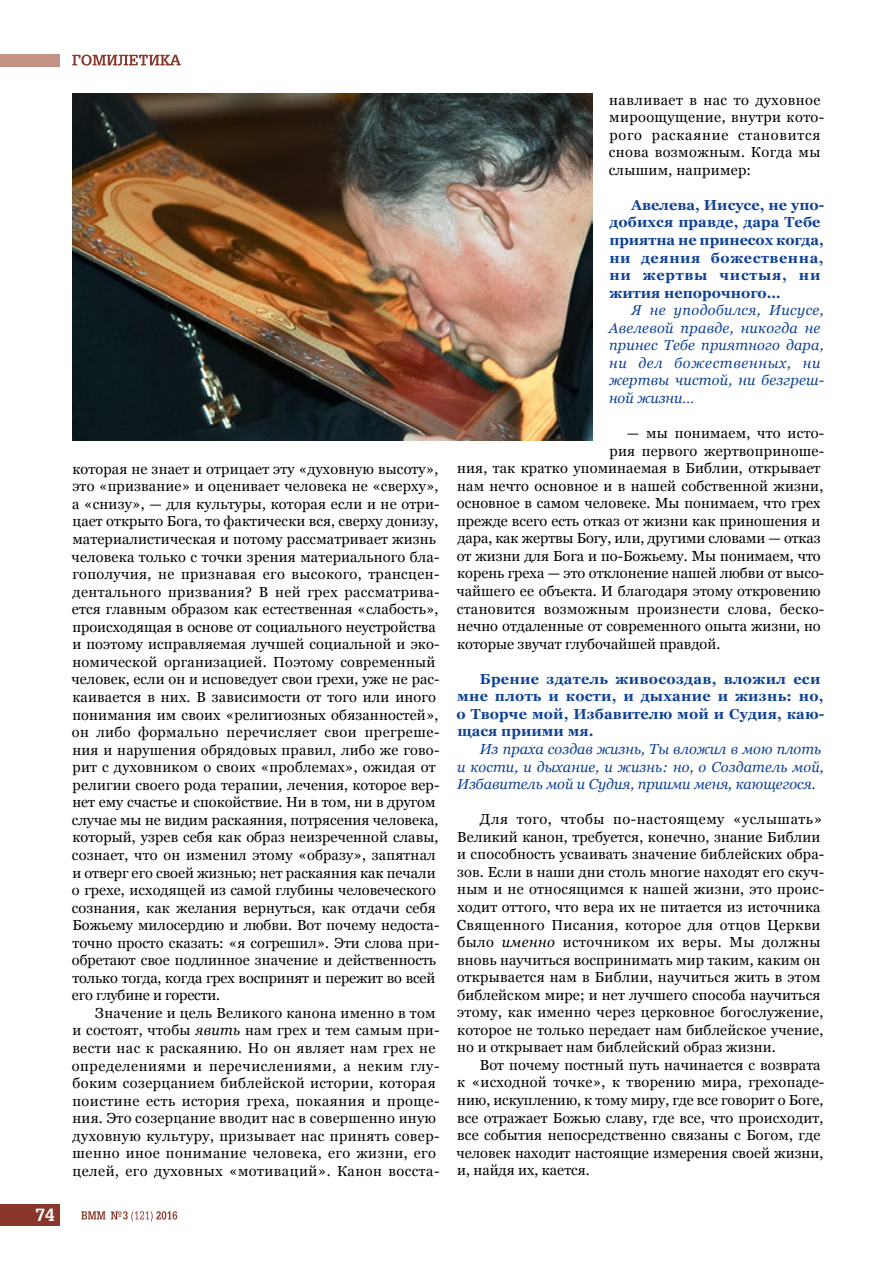
<style>
.page{position:relative;width:893px;height:1263px;background:#fff}
.page>*{position:absolute;margin:0;border:0;box-sizing:border-box;transform-origin:0 0}
.t1{font:700 17.25px "AG Gloria";color:#fff}
.t2{font:14.55px "Georgia";letter-spacing:.01em;color:#000}
.t3{font:14.55px/17.5px "Georgia";letter-spacing:.03em;color:#000}
.t4{font:italic 14.55px "Georgia";letter-spacing:.01em;color:#0f4295}
.t5{font:700 14.55px "Georgia";letter-spacing:.01em;color:#0f4295}
.t6{font:14.55px "Georgia";letter-spacing:.035em;color:#000}
.t7{font:14.55px "Georgia";letter-spacing:.04em;color:#000}
.t8{font:14.55px "Georgia";letter-spacing:-.01em;color:#000}
.t9{font:700 14.55px "Georgia";letter-spacing:-.01em;color:#0f4295}
.t10{font:700 14.55px "Georgia";letter-spacing:.04em;color:#0f4295}
.t11{font:italic 14.55px "Georgia";letter-spacing:.045em;color:#0f4295}
.t12{font:700 14.55px "Georgia";letter-spacing:.05em;color:#0f4295}
.s1{font-style:italic}
</style>
<div class="page">
<svg style="left:81px;top:1211px;width:96px;height:10px"></svg>
<div style="left:0;top:1205px;width:60px;height:21px;background:#88372a"></div>
<div style="left:0;top:54px;width:60px;height:12px;background:#c49284"></div>
<svg style="left:72px;top:55px;width:109px;height:11px"></svg>
<img style="left:72px;top:94px;width:520px;height:346px">
<p class="t1" style="left:36px;top:1204px;width:21px">74</p>
<p class="t2" style="left:72px;top:460px;width:368px">которая не знает и отрицает эту «духовную высоту»,</p>
<p class="t2" style="left:72px;top:477px;width:368px">это «призвание» и оценивает человека не «сверху»,</p>
<p class="t2" style="left:72px;top:495px;width:369px">а «снизу», — для культуры, которая если и не отри-</p>
<p class="t2" style="left:73px;top:513px;width:367px">цает открыто Бога, то фактически вся, сверху донизу,</p>
<p class="t2" style="left:72px;top:530px;width:365px">материалистическая и потому рассматривает жизнь</p>
<p class="t2" style="left:72px;top:548px;width:369px">человека только с точки зрения материального бла-</p>
<p class="t2" style="left:72px;top:565px;width:369px">гополучия, не признавая его высокого, трансцен-</p>
<p class="t2" style="left:73px;top:583px;width:368px">дентального призвания? В ней грех рассматрива-</p>
<p class="t2" style="left:72px;top:600px;width:368px">ется главным образом как естественная «слабость»,</p>
<p class="t2" style="left:72px;top:618px;width:365px">происходящая в основе от социального неустройства</p>
<p class="t2" style="left:72px;top:635px;width:369px">и поэтому исправляемая лучшей социальной и эко-</p>
<p class="t2" style="left:72px;top:653px;width:365px">номической организацией. Поэтому современный</p>
<p class="t2" style="left:72px;top:671px;width:369px">человек, если он и исповедует свои грехи, уже не рас-</p>
<p class="t2" style="left:72px;top:688px;width:365px">каивается в них. В зависимости от того или иного</p>
<p class="t2" style="left:72px;top:706px;width:368px">понимания им своих «религиозных обязанностей»,</p>
<p class="t6" style="left:72px;top:723px;width:369px">он либо формально перечисляет свои прегреше-</p>
<p class="t2" style="left:72px;top:741px;width:369px">ния и нарушения обрядовых правил, либо же гово-</p>
<p class="t2" style="left:73px;top:758px;width:365px">рит с духовником о своих «проблемах», ожидая от</p>
<p class="t2" style="left:73px;top:776px;width:368px">религии своего рода терапии, лечения, которое вер-</p>
<p class="t2" style="left:72px;top:793px;width:365px">нет ему счастье и спокойствие. Ни в том, ни в другом</p>
<p class="t2" style="left:72px;top:811px;width:368px">случае мы не видим раскаяния, потрясения человека,</p>
<p class="t2" style="left:72px;top:828px;width:368px">который, узрев себя как образ неизреченной славы,</p>
<p class="t2" style="left:72px;top:846px;width:365px">сознает, что он изменил этому «образу», запятнал</p>
<p class="t2" style="left:72px;top:864px;width:365px">и отверг его своей жизнью; нет раскаяния как печали</p>
<p class="t2" style="left:72px;top:881px;width:366px">о грехе, исходящей из самой глубины человеческого</p>
<p class="t2" style="left:72px;top:899px;width:365px">сознания, как желания вернуться, как отдачи себя</p>
<p class="t2" style="left:72px;top:916px;width:369px">Божьему милосердию и любви. Вот почему недоста-</p>
<p class="t2" style="left:72px;top:934px;width:369px">точно просто сказать: «я согрешил». Эти слова при-</p>
<p class="t2" style="left:72px;top:951px;width:366px">обретают свое подлинное значение и действенность</p>
<p class="t8" style="left:72px;top:969px;width:364px">только тогда, когда грех воспринят и пережит во всей</p>
<p class="t8" style="left:72px;top:986px;width:150px">его глубине и горести.</p>
<p class="t2" style="left:95px;top:1004px;width:342px">Значение и цель Великого канона именно в том</p>
<p class="t2" style="left:72px;top:1022px;width:369px">и состоят, чтобы <span class="s1">явить</span> нам грех и тем самым при-</p>
<p class="t3" style="left:72px;top:1039px;width:365px">вести нас к раскаянию. Но он являет нам грех не</p>
<p class="t7" style="left:72px;top:1057px;width:369px">определениями и перечислениями, а неким глу-</p>
<p class="t3" style="left:73px;top:1075px;width:365px">боким созерцанием библейской истории, которая</p>
<p class="t6" style="left:72px;top:1092px;width:369px">поистине есть история греха, покаяния и проще-</p>
<p class="t2" style="left:72px;top:1109px;width:365px">ния. Это созерцание вводит нас в совершенно иную</p>
<p class="t3" style="left:73px;top:1127px;width:368px">духовную культуру, призывает нас принять совер-</p>
<p class="t3" style="left:73px;top:1145px;width:365px">шенно иное понимание человека, его жизни, его</p>
<p class="t6" style="left:73px;top:1162px;width:368px">целей, его духовных «мотиваций». Канон восста-</p>
<p class="t3" style="left:609px;top:91px;width:217px">навливает в нас то духовное мироощущение, внутри кото&shy;рого раскаяние становится снова возможным. Когда мы слышим, например:</p>
<p class="t5" style="left:631px;top:195px;width:195px">Авелева, Иисусе, не упо-</p>
<p class="t5" style="left:609px;top:213px;width:213px">добихся правде, дара Тебе</p>
<p class="t9" style="left:609px;top:231px;width:216px">приятна не принесох когда,</p>
<p class="t10" style="left:609px;top:248px;width:216px">ни деяния божественна,</p>
<p class="t12" style="left:609px;top:266px;width:212px">ни жертвы чистыя, ни</p>
<p class="t5" style="left:609px;top:283px;width:173px">жития непорочного…</p>
<p class="t4" style="left:632px;top:301px;width:194px">Я не уподобился, Иисусе,</p>
<p class="t4" style="left:609px;top:318px;width:213px">Авелевой правде, никогда не</p>
<p class="t4" style="left:609px;top:336px;width:216px">принес Тебе приятного дара,</p>
<p class="t11" style="left:609px;top:354px;width:213px">ни дел божественных, ни</p>
<p class="t4" style="left:609px;top:371px;width:217px">жертвы чистой, ни безгреш-</p>
<p class="t4" style="left:609px;top:389px;width:87px">ной жизни…</p>
<p class="t2" style="left:627px;top:424px;width:199px">— мы понимаем, что исто-</p>
<p class="t2" style="left:609px;top:442px;width:216px">рия первого жертвоприноше-</p>
<p class="t2" style="left:457px;top:459px;width:365px">ния, так кратко упоминаемая в Библии, открывает</p>
<p class="t2" style="left:457px;top:477px;width:368px">нам нечто основное и в нашей собственной жизни,</p>
<p class="t2" style="left:457px;top:494px;width:365px">основное в самом человеке. Мы понимаем, что грех</p>
<p class="t2" style="left:457px;top:512px;width:365px">прежде всего есть отказ от жизни как приношения и</p>
<p class="t2" style="left:457px;top:529px;width:365px">дара, как жертвы Богу, или, другими словами — отказ</p>
<p class="t2" style="left:457px;top:547px;width:366px">от жизни для Бога и по-Божьему. Мы понимаем, что</p>
<p class="t2" style="left:457px;top:565px;width:369px">корень греха — это отклонение нашей любви от высо-</p>
<p class="t2" style="left:456px;top:582px;width:366px">чайшего ее объекта. И благодаря этому откровению</p>
<p class="t2" style="left:457px;top:600px;width:369px">становится возможным произнести слова, беско-</p>
<p class="t2" style="left:457px;top:617px;width:365px">нечно отдаленные от современного опыта жизни, но</p>
<p class="t2" style="left:457px;top:635px;width:265px">которые звучат глубочайшей правдой.</p>
<p class="t5" style="left:480px;top:669px;width:342px">Брение здатель живосоздав, вложил еси</p>
<p class="t5" style="left:457px;top:687px;width:368px">мне плоть и кости, и дыхание и жизнь: но,</p>
<p class="t5" style="left:456px;top:704px;width:369px">о Творче мой, Избавителю мой и Судия, каю-</p>
<p class="t5" style="left:457px;top:722px;width:137px">щася приими мя.</p>
<p class="t4" style="left:480px;top:740px;width:343px">Из праха создав жизнь, Ты вложил в мою плоть</p>
<p class="t4" style="left:457px;top:757px;width:368px">и кости, и дыхание, и жизнь: но, о Создатель мой,</p>
<p class="t4" style="left:457px;top:775px;width:360px">Избавитель мой и Судия, приими меня, кающегося.</p>
<p class="t7" style="left:480px;top:810px;width:344px">Для того, чтобы по-настоящему «услышать»</p>
<p class="t2" style="left:457px;top:828px;width:365px">Великий канон, требуется, конечно, знание Библии</p>
<p class="t2" style="left:457px;top:845px;width:369px">и способность усваивать значение библейских обра-</p>
<p class="t2" style="left:457px;top:863px;width:369px">зов. Если в наши дни столь многие находят его скуч-</p>
<p class="t2" style="left:457px;top:880px;width:369px">ным и не относящимся к нашей жизни, это проис-</p>
<p class="t2" style="left:457px;top:898px;width:365px">ходит оттого, что вера их не питается из источника</p>
<p class="t2" style="left:457px;top:916px;width:365px">Священного Писания, которое для отцов Церкви</p>
<p class="t6" style="left:457px;top:933px;width:365px">было <span class="s1">именно</span> источником их веры. Мы должны</p>
<p class="t2" style="left:457px;top:951px;width:365px">вновь научиться воспринимать мир таким, каким он</p>
<p class="t2" style="left:457px;top:968px;width:365px">открывается нам в Библии, научиться жить в этом</p>
<p class="t2" style="left:457px;top:986px;width:365px">библейском мире; и нет лучшего способа научиться</p>
<p class="t2" style="left:457px;top:1003px;width:368px">этому, как именно через церковное богослужение,</p>
<p class="t2" style="left:457px;top:1021px;width:368px">которое не только передает нам библейское учение,</p>
<p class="t2" style="left:457px;top:1038px;width:320px">но и открывает нам библейский образ жизни.</p>
<p class="t2" style="left:480px;top:1056px;width:342px">Вот почему постный путь начинается с возврата</p>
<p class="t2" style="left:457px;top:1073px;width:369px">к «исходной точке», к творению мира, грехопаде-</p>
<p class="t2" style="left:457px;top:1091px;width:368px">нию, искуплению, к тому миру, где все говорит о Боге,</p>
<p class="t2" style="left:457px;top:1109px;width:368px">все отражает Божью славу, где все, что происходит,</p>
<p class="t2" style="left:457px;top:1126px;width:365px">все события непосредственно связаны с Богом, где</p>
<p class="t2" style="left:456px;top:1144px;width:368px">человек находит настоящие измерения своей жизни,</p>
<p class="t2" style="left:457px;top:1161px;width:134px">и, найдя их, кается.</p>
</div>
